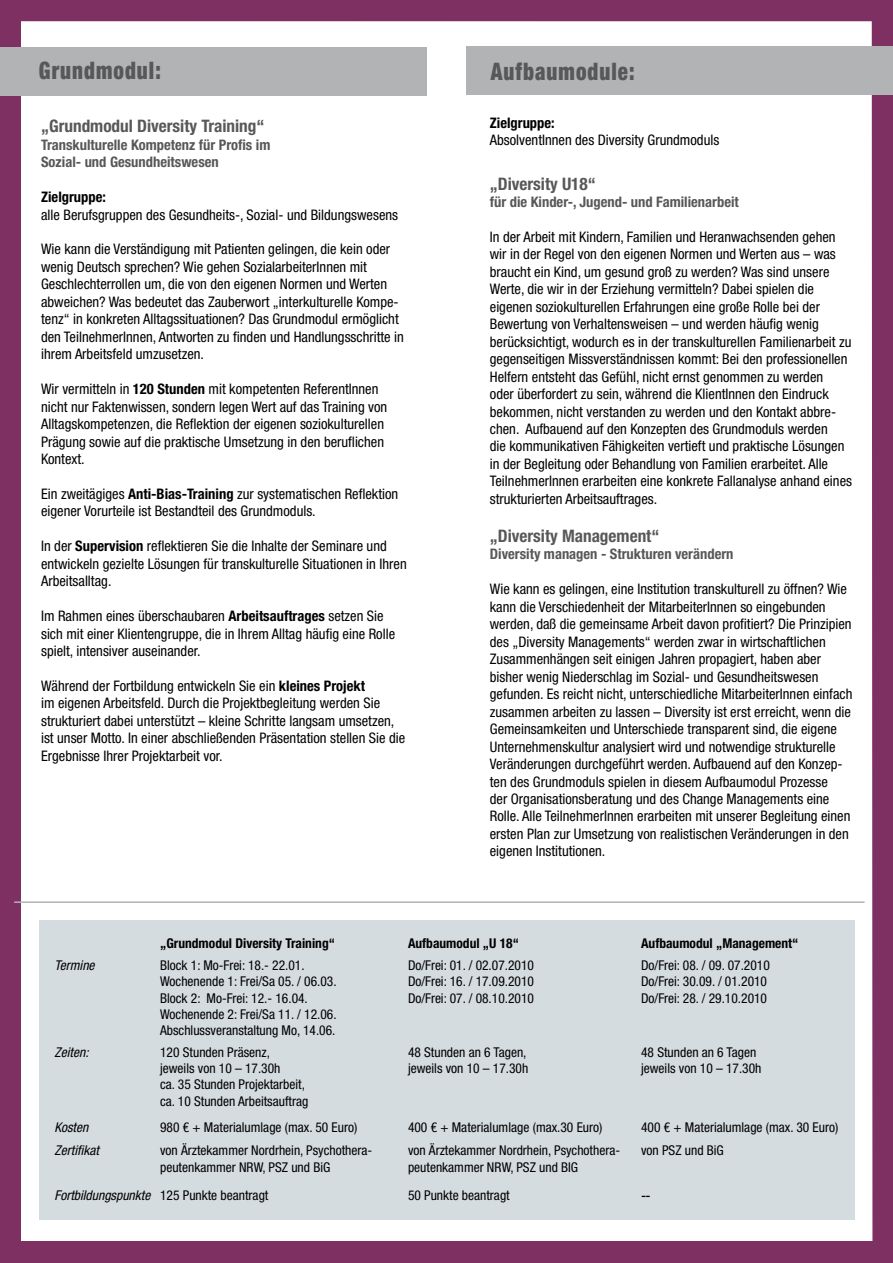
<style>
.page{position:relative;width:893px;height:1263px;background:#fff}
.page>*{position:absolute;margin:0;border:0;box-sizing:border-box;transform-origin:0 0}
.t1{font:900 condensed 24.15px "Helvetica Neue LT";letter-spacing:.05em;color:#58585a;scale:.87 1}
.t2{font:700 condensed 17.25px "Helvetica Neue LT";color:#58585a}
.t3{font:condensed 14.55px/17.4px "Helvetica Neue LT";color:#000}
.t4{font:700 condensed 14.55px/17.4px "Helvetica Neue LT";color:#58585a}
.t5{font:700 condensed 14.55px "Helvetica Neue LT";color:#000}
.t6{font:condensed 13.5px/16.2px "Helvetica Neue LT";color:#000}
.t7{font:700 condensed 13.5px "Helvetica Neue LT";color:#000}
.t8{font:italic condensed 13.5px "Helvetica Neue LT";color:#000}
.t9{font:italic 13.5px "Arial";color:#000}
.s1{font-weight:700}
.s2{font-style:normal}
</style>
<div class="page">
<div style="left:0;top:1242px;width:893px;height:21px;background:#7f3062"></div>
<div style="left:0;top:11px;width:21px;height:1245px;background:#7f3062"></div>
<div style="left:0;top:47px;width:427px;height:49px;background:#b1b3b4"></div>
<div style="left:0;top:0;width:893px;height:21px;background:#7f3062"></div>
<svg style="left:872px;top:21px;width:21px;height:1221px;background:#813465"></svg>
<div style="left:39px;top:920px;width:816px;height:299px;background:#d5dcdf"></div>
<hr style="left:14px;top:901px;width:851px;height:2px;background:#b1b3b4">
<div style="left:467px;top:46px;width:426px;height:49px;background:#b1b3b4"></div>
<h1 class="t1" style="left:39px;top:56px;width:142px">Grundmodul:</h1>
<h1 class="t1" style="left:491px;top:56px;width:167px">Aufbaumodule:</h1>
<p class="t2" style="left:41px;top:116px;width:225px">„Grundmodul Diversity Training“</p>
<p class="t4" style="left:41px;top:136px;width:231px">Transkulturelle Kompetenz für Profis im<br>Sozial- und Gesundheitswesen</p>
<p class="t5" style="left:41px;top:188px;width:66px">Zielgruppe:</p>
<p class="t3" style="left:41px;top:206px;width:359px">alle Berufsgruppen des Gesundheits-, Sozial- und Bildungswesens</p>
<p class="t3" style="left:41px;top:241px;width:364px">Wie kann die Verständigung mit Patienten gelingen, die kein oder wenig Deutsch sprechen? Wie gehen SozialarbeiterInnen mit Geschlechterrollen um, die von den eigenen Normen und Werten abweichen? Was bedeutet das Zauberwort „interkulturelle Kompe&shy;tenz“ in konkreten Alltagssituationen? Das Grundmodul ermöglicht den TeilnehmerInnen, Antworten zu finden und Handlungsschritte in ihrem Arbeitsfeld umzusetzen.</p>
<p class="t3" style="left:41px;top:380px;width:348px">Wir vermitteln in <span class="s1">120 Stunden</span> mit kompetenten ReferentInnen nicht nur Faktenwissen, sondern legen Wert auf das Training von Alltagskompetenzen, die Reflektion der eigenen soziokulturellen Prägung sowie auf die praktische Umsetzung in den beruflichen Kontext.</p>
<p class="t3" style="left:41px;top:485px;width:359px">Ein zweitägiges <span class="s1">Anti-Bias-Training</span> zur systematischen Reflektion eigener Vorurteile ist Bestandteil des Grundmoduls.</p>
<p class="t3" style="left:41px;top:537px;width:367px">In der <span class="s1">Supervision</span> reflektieren Sie die Inhalte der Seminare und entwickeln gezielte Lösungen für transkulturelle Situationen in Ihren<br>Arbeitsalltag.</p>
<p class="t3" style="left:41px;top:607px;width:356px">Im Rahmen eines überschaubaren <span class="s1">Arbeitsauftrages</span> setzen Sie sich mit einer Klientengruppe, die in Ihrem Alltag häufig eine Rolle spielt, intensiver auseinander.</p>
<p class="t3" style="left:41px;top:677px;width:366px">Während der Fortbildung entwickeln Sie ein <span class="s1">kleines Projekt<br></span>im eigenen Arbeitsfeld. Durch die Projektbegleitung werden Sie strukturiert dabei unterstützt – kleine Schritte langsam umsetzen, ist unser Motto. In einer abschließenden Präsentation stellen Sie die Ergebnisse Ihrer Projektarbeit vor.</p>
<p class="t5" style="left:490px;top:114px;width:66px">Zielgruppe:</p>
<p class="t3" style="left:490px;top:131px;width:231px">AbsolventInnen des Diversity Grundmoduls</p>
<p class="t2" style="left:490px;top:173px;width:107px">„Diversity U18“</p>
<p class="t4" style="left:490px;top:193px;width:251px">für die Kinder-, Jugend- und Familienarbeit</p>
<p class="t3" style="left:490px;top:228px;width:364px">In der Arbeit mit Kindern, Familien und Heranwachsenden gehen wir in der Regel von den eigenen Normen und Werten aus – was braucht ein Kind, um gesund groß zu werden? Was sind unsere Werte, die wir in der Erziehung vermitteln? Dabei spielen die eigenen soziokulturellen Erfahrungen eine große Rolle bei der Bewertung von Verhaltensweisen – und werden häufig wenig berücksichtigt, wodurch es in der transkulturellen Familienarbeit zu gegenseitigen Missverständnissen kommt: Bei den professionellen Helfern entsteht das Gefühl, nicht ernst genommen zu werden<br>oder überfordert zu sein, während die KlientInnen den Eindruck bekommen, nicht verstanden zu werden und den Kontakt abbre&shy;chen. Aufbauend auf den Konzepten des Grundmoduls werden<br>die kommunikativen Fähigkeiten vertieft und praktische Lösungen in der Begleitung oder Behandlung von Familien erarbeitet. Alle TeilnehmerInnen erarbeiten eine konkrete Fallanalyse anhand eines strukturierten Arbeitsauftrages.</p>
<p class="t2" style="left:490px;top:525px;width:171px">„Diversity Management“</p>
<p class="t4" style="left:490px;top:545px;width:245px">Diversity managen - Strukturen verändern</p>
<p class="t3" style="left:490px;top:580px;width:364px">Wie kann es gelingen, eine Institution transkulturell zu öffnen? Wie kann die Verschiedenheit der MitarbeiterInnen so eingebunden werden, daß die gemeinsame Arbeit davon profitiert? Die Prinzipien des „Diversity Managements“ werden zwar in wirtschaftlichen Zusammenhängen seit einigen Jahren propagiert, haben aber bisher wenig Niederschlag im Sozial- und Gesundheitswesen gefunden. Es reicht nicht, unterschiedliche MitarbeiterInnen einfach zusammen arbeiten zu lassen – Diversity ist erst erreicht, wenn die Gemeinsamkeiten und Unterschiede transparent sind, die eigene Unternehmenskultur analysiert wird und notwendige strukturelle Veränderungen durchgeführt werden. Aufbauend auf den Konzep&shy;ten des Grundmoduls spielen in diesem Aufbaumodul Prozesse<br>der Organisationsberatung und des Change Managements eine Rolle. Alle TeilnehmerInnen erarbeiten mit unserer Begleitung einen ersten Plan zur Umsetzung von realistischen Veränderungen in den eigenen Institutionen.</p>
<p class="t7" style="left:160px;top:935px;width:176px">„Grundmodul Diversity Training“</p>
<p class="t7" style="left:408px;top:935px;width:112px">Aufbaumodul „U 18“</p>
<p class="t7" style="left:641px;top:935px;width:159px">Aufbaumodul „Management“</p>
<p class="t8" style="left:55px;top:958px;width:41px">Termine</p>
<p class="t6" style="left:160px;top:957px;width:178px">Block 1: Mo-Frei: 18.- 22.01.<br>Wochenende 1: Frei/Sa 05. / 06.03.<br>Block 2: Mo-Frei: 12.- 16.04.<br>Wochenende 2: Frei/Sa 11. / 12.06.<br>Abschlussveranstaltung Mo, 14.06.</p>
<p class="t6" style="left:408px;top:957px;width:127px;text-align:justify">Do/Frei: 01. / 02.07.2010<br>Do/Frei: 16. / 17.09.2010<br>Do/Frei: 07. / 08.10.2010</p>
<p class="t6" style="left:641px;top:957px;width:130px">Do/Frei: 08. / 09. 07.2010<br>Do/Frei: 30.09. / 01.2010<br>Do/Frei: 28. / 29.10.2010</p>
<p class="t8" style="left:55px;top:1044px;width:35px">Zeiten:</p>
<p class="t6" style="left:160px;top:1044px;width:150px">120 Stunden Präsenz,<br>jeweils von 10 – 17.30h<br>ca. 35 Stunden Projektarbeit, ca. 10 Stunden Arbeitsauftrag</p>
<p class="t6" style="left:408px;top:1044px;width:122px">48 Stunden an 6 Tagen, jeweils von 10 – 17.30h</p>
<p class="t6" style="left:641px;top:1044px;width:122px">48 Stunden an 6 Tagen jeweils von 10 – 17.30h</p>
<p class="t8" style="left:55px;top:1120px;width:35px">Kosten</p>
<p class="t6" style="left:160px;top:1119px;width:199px">980 € + Materialumlage (max. 50 Euro)</p>
<p class="t6" style="left:408px;top:1119px;width:196px">400 € + Materialumlage (max.30 Euro)</p>
<p class="t6" style="left:641px;top:1119px;width:199px">400 € + Materialumlage (max. 30 Euro)</p>
<p class="t8" style="left:55px;top:1143px;width:46px">Zertifikat</p>
<p class="t6" style="left:160px;top:1142px;width:212px">von Ärztekammer Nordrhein, Psychothera&shy;peutenkammer NRW, PSZ und BiG</p>
<p class="t6" style="left:408px;top:1142px;width:210px">von Ärztekammer Nordrhein, Psychothera--- peutenkammer NRW, PSZ und BIG</p>
<p class="t6" style="left:641px;top:1142px;width:84px">von PSZ und BiG</p>
<p class="t8" style="left:55px;top:1188px;width:215px">Fortbildungspunkte <span class="s2">125 Punkte beantragt</span></p>
<p class="t6" style="left:408px;top:1187px;width:103px">50 Punkte beantragt</p>
<p class="t9" style="left:641px;top:1187px;width:10px">--</p>
</div>
